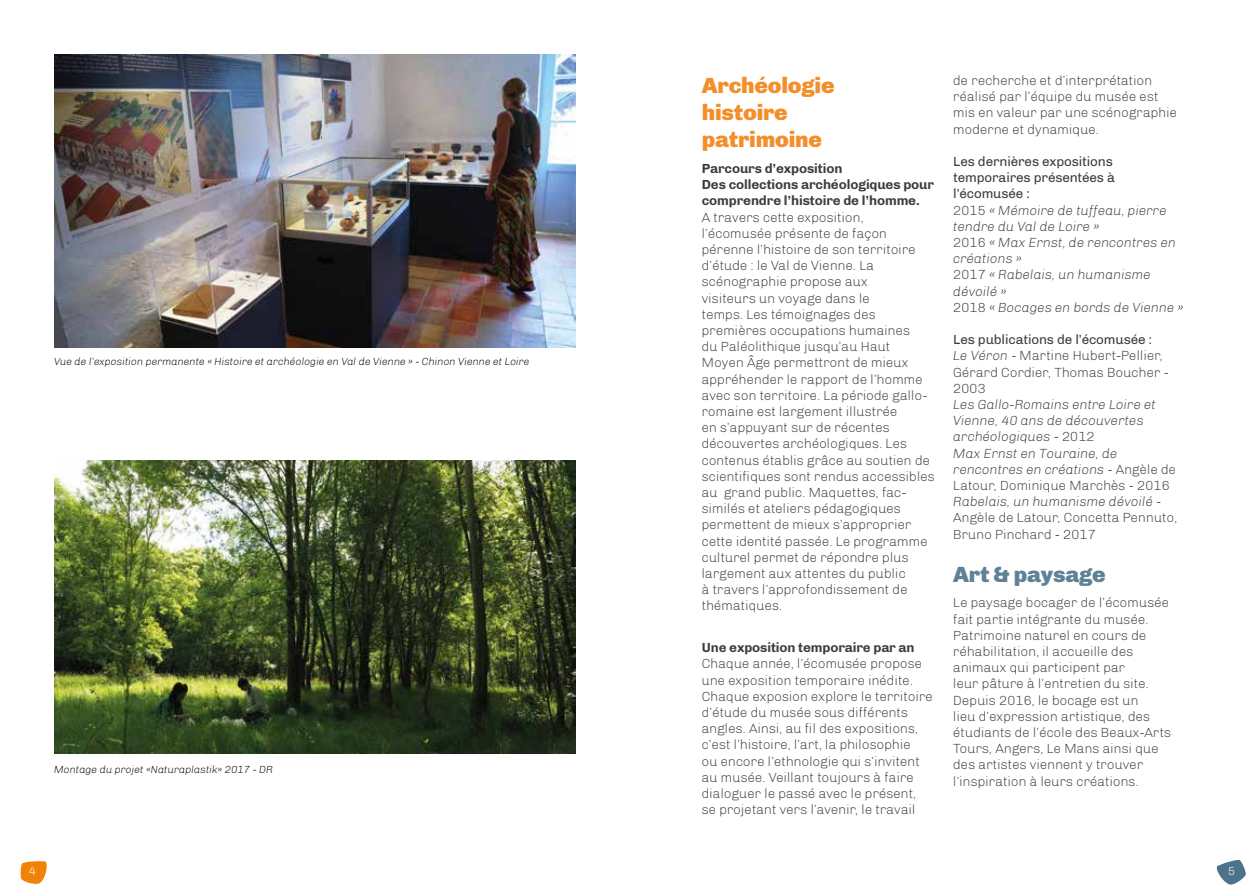
<style>
.page{position:relative;width:1259px;height:893px;background:#fff}
.page>*{position:absolute;margin:0;border:0;box-sizing:border-box;transform-origin:0 0}
.t1{font:900 22.5px/27px "Chivo";letter-spacing:-.01em;color:#f38f2a}
.t2{font:900 22.5px "Chivo";letter-spacing:-.01em;color:#5f8196}
.t3{font:300 13.5px/16.2px "Chivo";letter-spacing:-.01em;color:#3c3c3b}
.t4{font:italic 300 13.5px/16.2px "Chivo";letter-spacing:-.01em;color:#3c3c3b}
.t5{font:700 13.5px/16.2px "Chivo";letter-spacing:-.01em;color:#3c3c3b}
.t6{font:300 12px "Chivo";color:#fff}
.t7{font:italic 300 10.5px "Chivo";letter-spacing:-.01em;color:#000}
.s1{font-weight:400;font-style:normal}
.s2{font-style:normal}
.s3{font-weight:400}
.s4{font-style:italic}
</style>
<div class="page">
<svg style="left:20px;top:861px;width:27px;height:23px"></svg>
<svg style="left:1216px;top:859px;width:30px;height:26px"></svg>
<img style="left:54px;top:460px;width:521px;height:294px">
<img style="left:54px;top:54px;width:521px;height:293px">
<p class="t7" style="left:54px;top:355px;width:477px">Vue de l’exposition permanente « Histoire et archéologie en Val de Vienne » - Chinon Vienne et Loire</p>
<p class="t7" style="left:54px;top:763px;width:221px">Montage du projet «Naturaplastik» 2017 - DR</p>
<h1 class="t1" style="left:702px;top:72px;width:134px">Archéologie histoire patrimoine</h1>
<p class="t5" style="left:702px;top:160px;width:234px">Parcours d’exposition<br>Des collections archéologiques pour comprendre l’histoire de l’homme.</p>
<p class="t3" style="left:702px;top:209px;width:235px">A travers cette exposition, l’écomusée présente de façon pérenne l’histoire de son territoire d’étude : le Val de Vienne. La scénographie propose aux<br>visiteurs un voyage dans le<br>temps. Les témoignages des premières occupations humaines<br>du Paléolithique jusqu’au Haut<br>Moyen Âge permettront de mieux appréhender le rapport de l’homme avec son territoire. La période gallo&shy;romaine est largement illustrée<br>en s’appuyant sur de récentes découvertes archéologiques. Les contenus établis grâce au soutien de scientifiques sont rendus accessibles au grand public. Maquettes, fac&shy;similés et ateliers pédagogiques permettent de mieux s’approprier cette identité passée. Le programme culturel permet de répondre plus largement aux attentes du public<br>à travers l’approfondissement de thématiques.</p>
<p class="t5" style="left:702px;top:639px;width:214px">Une exposition temporaire par an</p>
<p class="t3" style="left:702px;top:656px;width:233px">Chaque année, l’écomusée propose une exposition temporaire inédite.<br>Chaque exposion explore le territoire d’étude du musée sous différents angles. Ainsi, au fil des expositions, c’est l’histoire, l’art, la philosophie<br>ou encore l’ethnologie qui s’invitent au musée. Veillant toujours à faire dialoguer le passé avec le présent, se projetant vers l’avenir, le travail</p>
<p class="t3" style="left:953px;top:72px;width:225px">de recherche et d’interprétation réalisé par l’équipe du musée est mis en valeur par une scénographie moderne et dynamique.</p>
<p class="t4" style="left:953px;top:153px;width:232px"><span class="s1">Les dernières expositions temporaires présentées à l’écomusée :<br></span><span class="s2">2015</span> « Mémoire de tuffeau, pierre tendre du Val de Loire »<br><span class="s2">2016</span> « Max Ernst, de rencontres en créations »<br><span class="s2">2017</span> « Rabelais, un humanisme dévoilé »<br><span class="s2">2018</span> « Bocages en bords de Vienne »</p>
<p class="t3" style="left:953px;top:332px;width:217px"><span class="s3">Les publications de l’écomusée :<br></span><span class="s4">Le Véron</span> - Martine Hubert-Pellier,<br>Gérard Cordier, Thomas Boucher -<br>2003</p>
<p class="t4" style="left:953px;top:396px;width:226px">Les Gallo-Romains entre Loire et<br>Vienne, 40 ans de découvertes archéologiques <span class="s2">- 2012<br></span>Max Ernst en Touraine, de rencontres en créations <span class="s2">- Angèle de<br>Latour, Dominique Marchès - 2016<br></span>Rabelais, un humanisme dévoilé <span class="s2">-<br>Angèle de Latour, Concetta Pennuto,<br>Bruno Pinchard - 2017</span></p>
<h1 class="t2" style="left:953px;top:561px;width:154px">Art &amp; paysage</h1>
<p class="t3" style="left:953px;top:595px;width:220px">Le paysage bocager de l’écomusée fait partie intégrante du musée.<br>Patrimoine naturel en cours de réhabilitation, il accueille des animaux qui participent par<br>leur pâture à l’entretien du site.<br>Depuis 2016, le bocage est un<br>lieu d’expression artistique, des étudiants de l’école des Beaux-Arts<br>Tours, Angers, Le Mans ainsi que des artistes viennent y trouver l’inspiration à leurs créations.</p>
<p class="t6" style="left:29px;top:863px;width:9px">4</p>
<p class="t6" style="left:1228px;top:863px;width:9px">5</p>
</div>
